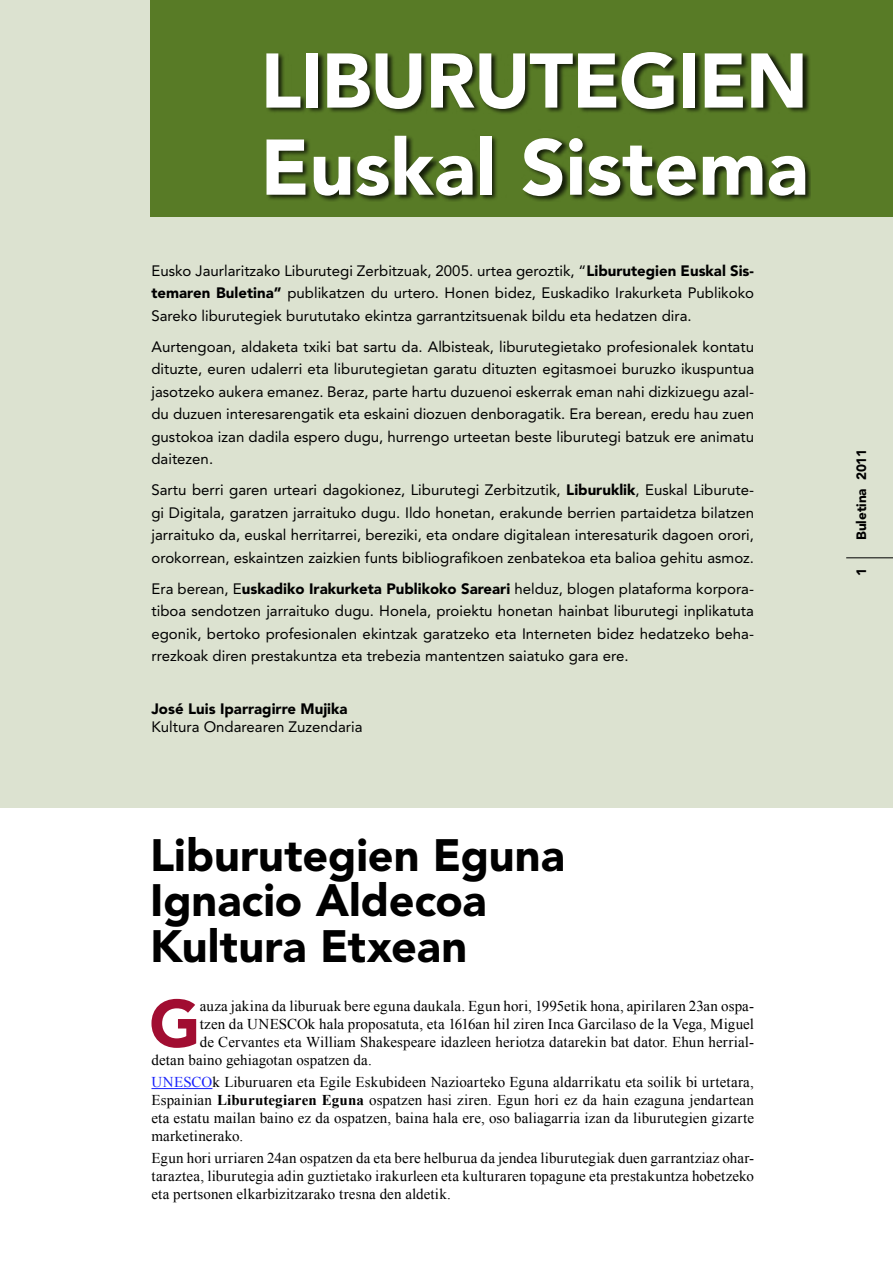
<style>
.page{position:relative;width:893px;height:1263px;background:#fff}
.page>*{position:absolute;margin:0;border:0;box-sizing:border-box;transform-origin:0 0}
.t1{font:900 78px "Avenir LT Std";color:#fff}
.t2{font:900 76.5px "Avenir LT Std";letter-spacing:-.015em;color:#fff}
.t3{font:900 65.85px "Avenir LT Std";color:#a10d31}
.t4{font:900 45px/45.8px "Avenir LT Std";letter-spacing:-.005em;color:#000}
.t5{font:15px/22.5px "Avenir LT Std";color:#000;text-align:justify}
.t6{font:15px/18px "Times New Roman";letter-spacing:.01em;color:#000;text-align:justify}
.t7{font:900 15px "Avenir LT Std";color:#000}
.t8{font:900 13.5px "Avenir LT Std";color:#000}
.s1{font-weight:900}
.s2{color:#1922fb}
.s3{font-weight:700}
</style>
<div class="page">
<div style="left:0;top:0;width:893px;height:808px;background:#dce2d0"></div>
<hr style="left:846px;top:557px;width:47px;height:1px;background:#000">
<div style="left:150px;top:0;width:743px;height:216px;background:#587b26"></div>
<hr style="left:151px;top:1088px;width:61px;height:1px;background:#1922fb">
<div style="left:267px;top:52px;width:544px;height:150px;background:#000;opacity:.75"></div>
<h2 class="t2" style="left:260px;top:35px;width:549px">LIBURUTEGIEN</h2>
<h1 class="t1" style="left:260px;top:120px;width:549px">Euskal Sistema</h1>
<p class="t5" style="left:151px;top:259px;width:604px">Eusko Jaurlaritzako Liburutegi Zerbitzuak, 2005. urtea geroztik, “<span class="s1">Liburutegien Euskal Sis&shy;temaren Buletina”</span> publikatzen du urtero. Honen bidez, Euskadiko Irakurketa Publikoko Sareko liburutegiek burututako ekintza garrantzitsuenak bildu eta hedatzen dira.</p>
<p class="t5" style="left:151px;top:335px;width:604px">Aurtengoan, aldaketa txiki bat sartu da. Albisteak, liburutegietako profesionalek kontatu dituzte, euren udalerri eta liburutegietan garatu dituzten egitasmoei buruzko ikuspuntua jasotzeko aukera emanez. Beraz, parte hartu duzuenoi eskerrak eman nahi dizkizuegu azal&shy;du duzuen interesarengatik eta eskaini diozuen denboragatik. Era berean, eredu hau zuen gustokoa izan dadila espero dugu, hurrengo urteetan beste liburutegi batzuk ere animatu daitezen.</p>
<p class="t5" style="left:151px;top:479px;width:604px">Sartu berri garen urteari dagokionez, Liburutegi Zerbitzutik, <span class="s1">Liburuklik</span>, Euskal Liburute&shy;gi Digitala, garatzen jarraituko dugu. Ildo honetan, erakunde berrien partaidetza bilatzen jarraituko da, euskal herritarrei, bereziki, eta ondare digitalean interesaturik dagoen orori, orokorrean, eskaintzen zaizkien funts bibliografikoen zenbatekoa eta balioa gehitu asmoz.</p>
<p class="t5" style="left:151px;top:577px;width:604px">Era berean, E<span class="s1">uskadiko Irakurketa Publikoko Sareari</span> helduz, blogen plataforma korpora&shy;tiboa sendotzen jarraituko dugu. Honela, proiektu honetan hainbat liburutegi inplikatuta egonik, bertoko profesionalen ekintzak garatzeko eta Interneten bidez hedatzeko beha&shy;rrezkoak diren prestakuntza eta trebezia mantentzen saiatuko gara ere.</p>
<p class="t7" style="left:151px;top:700px;width:198px">José Luis Iparragirre Mujika</p>
<p class="t5" style="left:151px;top:716px;width:212px">Kultura Ondarearen Zuzendaria</p>
<h3 class="t4" style="left:150px;top:832px;width:416px">Liburutegien Eguna<br>Ignacio Aldecoa<br>Kultura Etxean</h3>
<h3 class="t3" style="left:149px;top:984px;width:53px">G</h3>
<p class="t6" style="left:200px;top:996px;width:556px">auza jakina da liburuak bere eguna daukala. Egun hori, 1995etik hona, apirilaren 23an ospa-</p>
<p class="t6" style="left:200px;top:1014px;width:556px">tzen da UNESCOk hala proposatuta, eta 1616an hil ziren Inca Garcilaso de la Vega, Miguel</p>
<p class="t6" style="left:200px;top:1032px;width:556px">de Cervantes eta William Shakespeare idazleen heriotza datarekin bat dator. Ehun herrial-</p>
<p class="t6" style="left:151px;top:1050px;width:222px">detan baino gehiagotan ospatzen da.</p>
<p class="t6" style="left:151px;top:1073px;width:604px"><span class="s2">UNESCO</span>k Liburuaren eta Egile Eskubideen Nazioarteko Eguna aldarrikatu eta soilik bi urtetara, Espainian <span class="s3">Liburutegiaren Eguna</span> ospatzen hasi ziren. Egun hori ez da hain ezaguna jendartean eta estatu mailan baino ez da ospatzen, baina hala ere, oso baliagarria izan da liburutegien gizarte marketinerako.</p>
<p class="t6" style="left:151px;top:1149px;width:604px">Egun hori urriaren 24an ospatzen da eta bere helburua da jendea liburutegiak duen garrantziaz ohar&shy;taraztea, liburutegia adin guztietako irakurleen eta kulturaren topagune eta prestakuntza hobetzeko eta pertsonen elkarbizitzarako tresna den aldetik.</p>
<p class="t8" style="left:853px;top:540px;width:93px;rotate:-90deg">Buletina 2011</p>
<p class="t8" style="left:853px;top:544px;width:81px;rotate:-90deg">Buletina 201</p>
<p class="t8" style="left:853px;top:576px;width:9px;rotate:-90deg">1</p>
</div>
